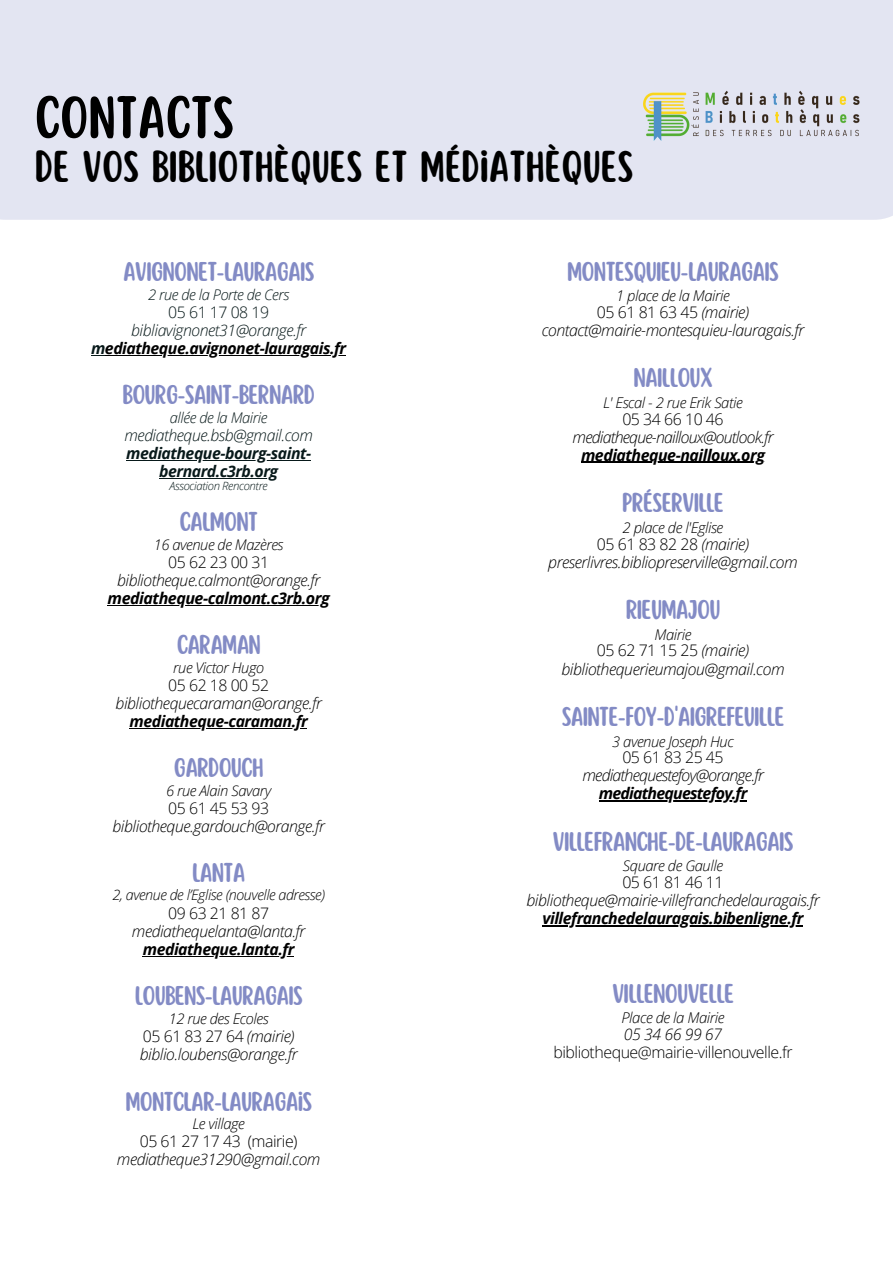
<style>
.page{position:relative;width:893px;height:1264px;background:#fff}
.page>*{position:absolute;margin:0;border:0;box-sizing:border-box;transform-origin:0 0}
.t1{font:52.5px "Scripter";color:#000}
.t2{font:39px "Scripter";color:#000}
.t3{font:24px "Scripter";letter-spacing:-.03em;color:#838bc5}
.t4{font:23.85px "Scripter";letter-spacing:-.03em;color:#838bc5}
.t5{font:italic 700 16.05px "Open Sans";letter-spacing:-.03em;color:#000}
.t6{font:italic 300 15.9px/18px "Open Sans";letter-spacing:-.03em;color:#000;text-align:center}
.t7{font:italic 700 15.9px/18px "Open Sans";letter-spacing:-.03em;color:#000;text-align:center}
.t8{font:300 15.9px "Open Sans";letter-spacing:-.03em;color:#000}
.t9{font:italic 300 15.9px "Open Sans";letter-spacing:-.05em;color:#000}
.t10{font:italic 700 15.9px/18px "Open Sans";letter-spacing:-.03em;color:#08191a;text-align:center}
.t11{font:italic 300 15.9px "Open Sans";letter-spacing:-.03em;color:#08191a}
.t12{font:italic 700 15.9px "Open Sans";letter-spacing:-.05em;color:#000}
.t13{font:300 15.9px "Open Sans";letter-spacing:-.03em;color:#08191a}
.t14{font:italic 300 14.85px "Open Sans";letter-spacing:-.03em;color:#000}
.t15{font:italic 300 14.7px "Open Sans";letter-spacing:-.03em;color:#000}
.t16{font:italic 300 14.7px "Open Sans";letter-spacing:-.03em;color:#08191a}
.t17{font:italic 300 14.4px "Open Sans";letter-spacing:-.03em;color:#000}
.t18{font:italic 300 11.4px "Open Sans";letter-spacing:-.03em;color:#08191a}
.s1{font-weight:300;color:#08191a}
.s2{color:#08191a}
.s3{font-style:normal}
</style>
<div class="page">
<div style="left:0;top:0;width:892px;height:220px;background:#e3e5f2"></div>
<svg style="left:91px;top:355px;width:14px;height:1px"></svg>
<hr style="left:105px;top:355px;width:241px;height:1px;background:#000">
<hr style="left:126px;top:460px;width:185px;height:1px;background:#08191a">
<hr style="left:159px;top:478px;width:119px;height:1px;background:#08191a">
<hr style="left:108px;top:605px;width:221px;height:1px;background:#000">
<hr style="left:130px;top:728px;width:177px;height:1px;background:#000">
<hr style="left:143px;top:956px;width:151px;height:1px;background:#000">
<hr style="left:581px;top:462px;width:183px;height:1px;background:#000">
<hr style="left:599px;top:800px;width:147px;height:1px;background:#000">
<hr style="left:542px;top:925px;width:261px;height:1px;background:#000">
<img style="left:643px;top:90px;width:217px;height:50px">
<p class="t1" style="left:35px;top:91px;width:201px">CONTACTS</p>
<p class="t2" style="left:35px;top:147px;width:600px">DE VOS BIBLIOTHÈQUES ET MÉDIATHÈQUES</p>
<h3 class="t4" style="left:123px;top:260px;width:193px">AVIGNONET-LAURAGAIS</h3>
<p class="t16" style="left:148px;top:284px;width:143px">2 rue de la Porte de Cers</p>
<p class="t13" style="left:168px;top:301px;width:102px">05 61 17 08 19</p>
<p class="t7" style="left:91px;top:321px;width:257px"><span class="s1">bibliavignonet31@orange.fr </span><span class="s2">m</span>ediatheque.avignonet-lauragais.fr</p>
<h3 class="t4" style="left:123px;top:383px;width:194px">BOURG-SAINT-BERNARD</h3>
<p class="t16" style="left:170px;top:407px;width:99px">allée de la Mairie</p>
<p class="t11" style="left:124px;top:424px;width:190px">mediatheque.bsb@gmail.com</p>
<p class="t10" style="left:126px;top:444px;width:187px">mediatheque-bourg-saint&shy;bernard.c3rb.org</p>
<p class="t18" style="left:170px;top:478px;width:99px">Association Rencontre</p>
<h3 class="t4" style="left:179px;top:509px;width:80px">CALMONT</h3>
<p class="t15" style="left:154px;top:534px;width:131px">16 avenue de Mazères</p>
<p class="t8" style="left:168px;top:551px;width:102px">05 62 23 00 31</p>
<p class="t6" style="left:117px;top:571px;width:205px">bibliotheque.calmont@orange.fr</p>
<p class="t5" style="left:108px;top:587px;width:224px">mediatheque-calmont.c3rb.org</p>
<h3 class="t4" style="left:177px;top:632px;width:86px">CARAMAN</h3>
<p class="t15" style="left:173px;top:657px;width:92px">rue Victor Hugo</p>
<p class="t8" style="left:168px;top:674px;width:102px">05 62 18 00 52</p>
<p class="t6" style="left:115px;top:694px;width:208px">bibliothequecaraman@orange.fr</p>
<p class="t7" style="left:130px;top:712px;width:180px">mediatheque-caraman.fr</p>
<h3 class="t4" style="left:174px;top:755px;width:91px">GARDOUCH</h3>
<p class="t15" style="left:166px;top:780px;width:107px">6 rue Alain Savary</p>
<p class="t8" style="left:168px;top:797px;width:102px">05 61 45 53 93</p>
<p class="t6" style="left:112px;top:817px;width:214px">bibliotheque.gardouch@orange.fr</p>
<h3 class="t4" style="left:192px;top:860px;width:55px">LANTA</h3>
<p class="t17" style="left:112px;top:885px;width:214px">2, avenue de l’Eglise (nouvelle adresse)</p>
<p class="t8" style="left:168px;top:902px;width:102px">09 63 21 81 87</p>
<p class="t6" style="left:132px;top:922px;width:175px">mediathequelanta@lanta.fr</p>
<p class="t7" style="left:143px;top:940px;width:153px">mediatheque.lanta.fr</p>
<h3 class="t4" style="left:135px;top:983px;width:169px">LOUBENS-LAURAGAIS</h3>
<p class="t15" style="left:169px;top:1008px;width:101px">12 rue des Ecoles</p>
<p class="t6" style="left:140px;top:1027px;width:159px;text-align:left"><span class="s3">05 61 83 27 64</span> (mairie) biblio.loubens@orange.fr</p>
<h3 class="t4" style="left:125px;top:1089px;width:188px">MONTCLAR-LAURAGAIS</h3>
<p class="t15" style="left:192px;top:1113px;width:54px">Le village</p>
<p class="t8" style="left:140px;top:1130px;width:159px">05 61 27 17 43 (mairie)</p>
<p class="t6" style="left:117px;top:1150px;width:205px">mediatheque31290@gmail.com</p>
<h3 class="t4" style="left:567px;top:259px;width:213px">MONTESQUIEU-LAURAGAIS</h3>
<p class="t14" style="left:616px;top:285px;width:115px">1 place de la Mairie</p>
<p class="t6" style="left:541px;top:302px;width:264px"><span class="s3">05 61 81 63 45</span> (mairie) contact@mairie-montesquieu-lauragais.fr</p>
<h3 class="t4" style="left:633px;top:366px;width:81px">NAILLOUX</h3>
<p class="t14" style="left:603px;top:392px;width:141px">L' Escal - 2 rue Erik Satie</p>
<p class="t8" style="left:622px;top:407px;width:103px">05 34 66 10 46</p>
<p class="t9" style="left:572px;top:425px;width:203px">mediatheque-nailloux@outlook.fr</p>
<p class="t7" style="left:581px;top:445px;width:185px">mediatheque-nailloux.org</p>
<h3 class="t4" style="left:622px;top:491px;width:103px">PRÉSERVILLE</h3>
<p class="t14" style="left:622px;top:517px;width:102px">2 place de l'Eglise</p>
<p class="t6" style="left:548px;top:534px;width:251px"><span class="s3">05 61 83 82 28</span> (mairie) preserlivres.bibliopreserville@gmail.com</p>
<h3 class="t4" style="left:625px;top:598px;width:96px">RIEUMAJOU</h3>
<p class="t14" style="left:654px;top:623px;width:39px">Mairie</p>
<p class="t6" style="left:561px;top:641px;width:225px"><span class="s3">05 62 71 15 25</span> (mairie) bibliothequerieumajou@gmail.com</p>
<h3 class="t4" style="left:561px;top:704px;width:224px">SAINTE-FOY-D'AIGREFEUILLE</h3>
<p class="t14" style="left:612px;top:730px;width:123px">3 avenue Joseph Huc</p>
<p class="t8" style="left:622px;top:746px;width:103px">05 61 83 25 45</p>
<p class="t9" style="left:582px;top:764px;width:183px">mediathequestefoy@orange.fr</p>
<p class="t12" style="left:599px;top:782px;width:150px">mediathequestefoy.fr</p>
<h3 class="t4" style="left:552px;top:829px;width:242px">VILLEFRANCHE-DE-LAURAGAIS</h3>
<p class="t14" style="left:623px;top:855px;width:102px">Square de Gaulle</p>
<p class="t8" style="left:622px;top:871px;width:103px">05 61 81 46 11</p>
<p class="t6" style="left:526px;top:891px;width:294px">bibliotheque@mairie-villefranchedelauragais.fr</p>
<p class="t7" style="left:542px;top:909px;width:263px">villefranchedelauragais.bibenligne.fr</p>
<h3 class="t3" style="left:612px;top:981px;width:124px">VILLENOUVELLE</h3>
<p class="t14" style="left:621px;top:1007px;width:105px">Place de la Mairie</p>
<p class="t6" style="left:624px;top:1025px;width:100px">05 34 66 99 67</p>
<p class="t8" style="left:553px;top:1041px;width:241px">bibliotheque@mairie-villenouvelle.fr</p>
</div>
